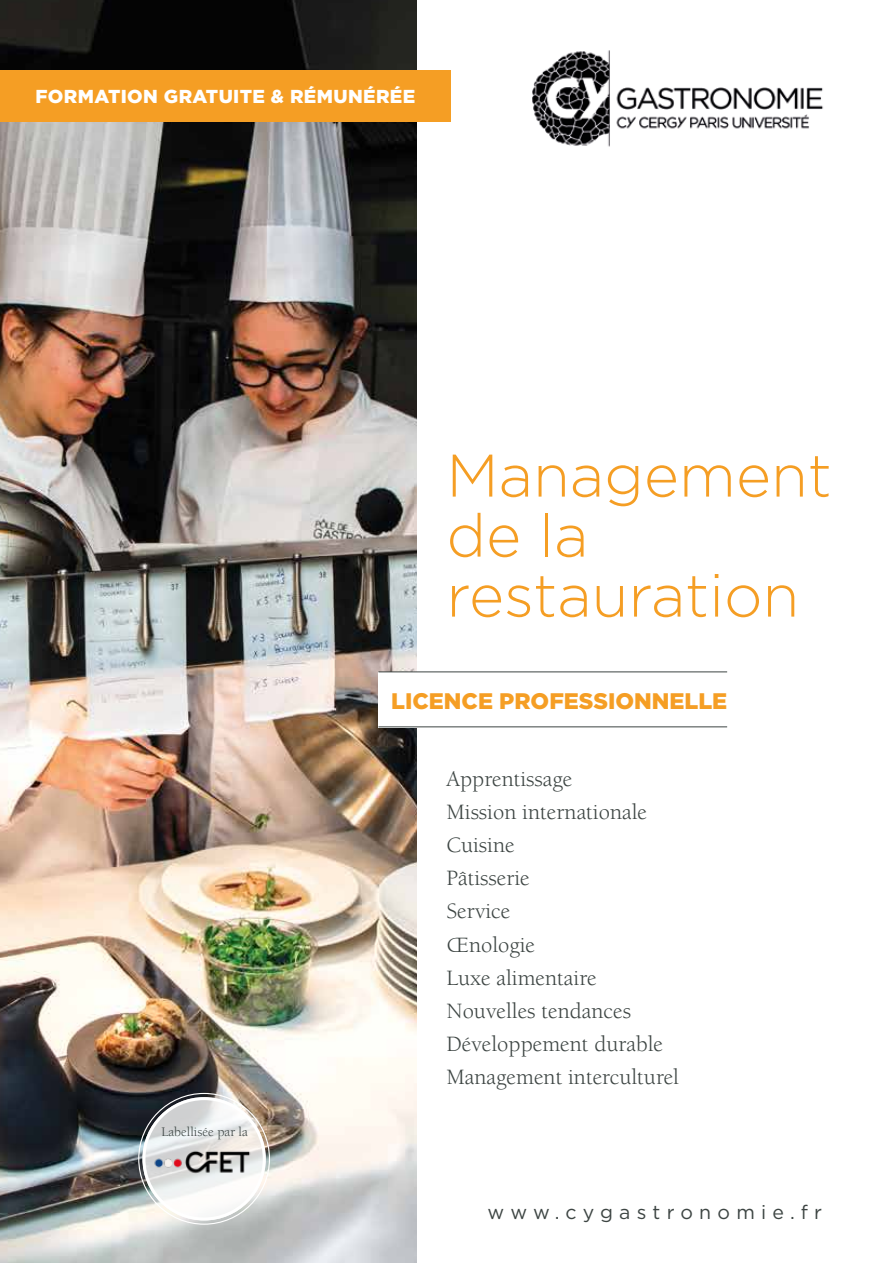
<style>
.page{position:relative;width:893px;height:1263px;background:#fff}
.page>*{position:absolute;margin:0;border:0;box-sizing:border-box;transform-origin:0 0}
.t1{font:300 60px/60px "Gotham";color:#f59e24}
.t2{font:22.5px/33px "Berkeley";color:#3d4543}
.t3{font:900 22.5px "Gotham";color:#f59e24}
.t4{font:19.5px "Gotham";letter-spacing:.32em;color:#3d4543}
.t5{font:900 18.75px "Gotham";letter-spacing:.02em;color:#fff}
.t6{font:13.5px "Berkeley";color:#3d4543}
</style>
<div class="page">
<img style="left:0;top:0;width:417px;height:1263px">
<div style="left:378px;top:672px;width:380px;height:55px;background:#fff"></div>
<div style="left:0;top:70px;width:451px;height:51px;background:#f59e24"></div>
<hr style="left:378px;top:671px;width:349px;height:1px;background:#3d4543">
<hr style="left:378px;top:726px;width:349px;height:1px;background:#3d4543">
<svg style="left:144px;top:1099px;width:120px;height:120px"></svg>
<img style="left:148px;top:1116px;width:112px;height:85px">
<div style="left:142px;top:1097px;width:124px;height:123px;border:3px solid #fff;border-radius:50%"></div>
<img style="left:532px;top:50px;width:292px;height:97px">
<p class="t5" style="left:35px;top:85px;width:381px">FORMATION GRATUITE &amp; RÉMUNÉRÉE</p>
<h1 class="t1" style="left:446px;top:444px;width:387px">Management de la restauration</h1>
<p class="t3" style="left:391px;top:687px;width:338px">LICENCE PROFESSIONNELLE</p>
<p class="t6" style="left:161px;top:1124px;width:88px">Labellisée par la</p>
<p class="t2" style="left:446px;top:763px;width:234px">Apprentissage<br>Mission internationale<br>Cuisine<br>Pâtisserie<br>Service<br>Œnologie<br>Luxe alimentaire<br>Nouvelles tendances<br>Développement durable<br>Management interculturel</p>
<p class="t4" style="left:488px;top:1200px;width:336px">www.cygastronomie.fr</p>
</div>
